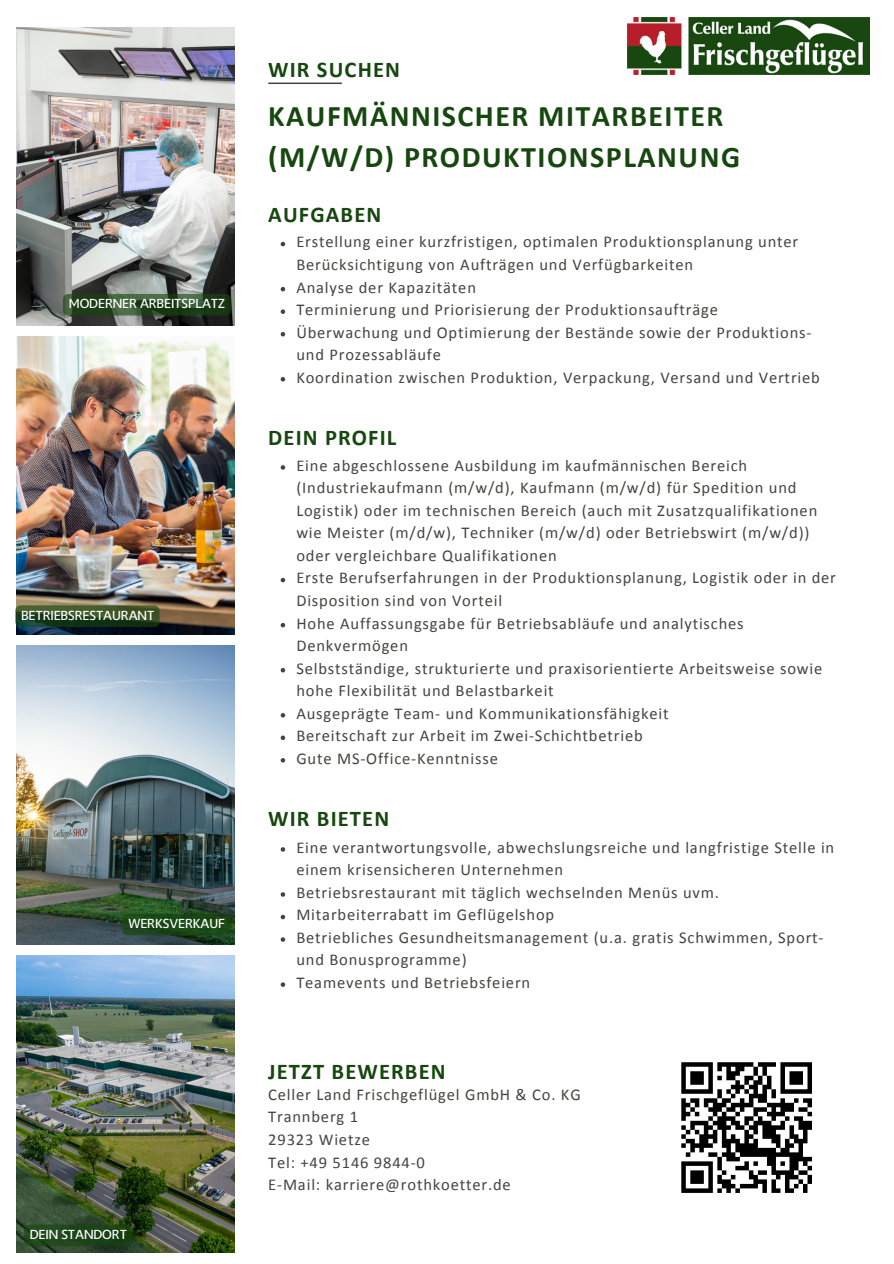
<style>
.page{position:relative;width:894px;height:1264px;background:#fff}
.page>*{position:absolute;margin:0;border:0;box-sizing:border-box;transform-origin:0 0}
.t1{font:700 30px/41.7px "Calibri";letter-spacing:.05em;color:#16470f}
.t2{font:700 22.5px "Calibri";letter-spacing:.05em;color:#16470f}
.t3{font:16.5px/22.5px "Calibri";letter-spacing:.05em;color:#444440}
.t4{font:14.55px "Slippy";color:#fff}
</style>
<div class="page">
<img style="left:16px;top:645px;width:219px;height:299px">
<img style="left:16px;top:337px;width:219px;height:297px">
<img style="left:16px;top:955px;width:219px;height:297px">
<img style="left:16px;top:27px;width:219px;height:299px">
<svg style="left:268px;top:82px;width:73px;height:2px"></svg>
<svg style="left:681px;top:1062px;width:130px;height:130px"></svg>
<svg style="left:280px;top:465px;width:5px;height:4px"></svg>
<svg style="left:280px;top:578px;width:5px;height:4px"></svg>
<svg style="left:280px;top:623px;width:5px;height:4px"></svg>
<svg style="left:280px;top:668px;width:5px;height:4px"></svg>
<svg style="left:280px;top:713px;width:5px;height:4px"></svg>
<svg style="left:280px;top:735px;width:5px;height:5px"></svg>
<svg style="left:280px;top:758px;width:5px;height:4px"></svg>
<img style="left:627px;top:18px;width:241px;height:56px">
<svg style="left:280px;top:242px;width:5px;height:4px"></svg>
<svg style="left:280px;top:287px;width:5px;height:4px"></svg>
<svg style="left:280px;top:309px;width:5px;height:5px"></svg>
<svg style="left:280px;top:332px;width:5px;height:4px"></svg>
<svg style="left:280px;top:377px;width:5px;height:4px"></svg>
<div style="left:24px;top:1224px;width:108px;height:22px;background:#1c4419;border-radius:5px"></div>
<div style="left:15px;top:605px;width:144px;height:22px;background:#16470f;border-radius:5px;opacity:.64"></div>
<svg style="left:63px;top:294px;width:168px;height:21px;background:#2a4a26"></svg>
<svg style="left:280px;top:847px;width:5px;height:4px"></svg>
<svg style="left:280px;top:892px;width:5px;height:4px"></svg>
<svg style="left:280px;top:914px;width:5px;height:5px"></svg>
<svg style="left:280px;top:937px;width:5px;height:4px"></svg>
<svg style="left:280px;top:982px;width:5px;height:4px"></svg>
<div style="left:122px;top:913px;width:109px;height:22px;background:#16470f;border-radius:5px"></div>
<p class="t4" style="left:69px;top:296px;width:157px">MODERNER ARBEITSPLATZ</p>
<p class="t4" style="left:21px;top:607px;width:135px">BETRIEBSRESTAURANT</p>
<p class="t4" style="left:128px;top:915px;width:98px">WERKSVERKAUF</p>
<p class="t4" style="left:30px;top:1226px;width:99px">DEIN STANDORT</p>
<p class="t2" style="left:268px;top:60px;width:133px">WIR SUCHEN</p>
<p class="t1" style="left:268px;top:97px;width:473px">KAUFMÄNNISCHER MITARBEITER (M/W/D) PRODUKTIONSPLANUNG</p>
<p class="t2" style="left:268px;top:205px;width:114px">AUFGABEN</p>
<p class="t3" style="left:296px;top:232px;width:503px">Erstellung einer kurzfristigen, optimalen Produktionsplanung unter<br>Berücksichtigung von Aufträgen und Verfügbarkeiten</p>
<p class="t3" style="left:296px;top:277px;width:181px">Analyse der Kapazitäten</p>
<p class="t3" style="left:296px;top:300px;width:423px">Terminierung und Priorisierung der Produktionsaufträge</p>
<p class="t3" style="left:296px;top:322px;width:516px">Überwachung und Optimierung der Bestände sowie der Produktions&shy;und Prozessabläufe</p>
<p class="t3" style="left:296px;top:367px;width:525px">Koordination zwischen Produktion, Verpackung, Versand und Vertrieb</p>
<p class="t2" style="left:268px;top:428px;width:130px">DEIN PROFIL</p>
<p class="t3" style="left:296px;top:455px;width:522px">Eine abgeschlossene Ausbildung im kaufmännischen Bereich (Industriekaufmann (m/w/d), Kaufmann (m/w/d) für Spedition und Logistik) oder im technischen Bereich (auch mit Zusatzqualifikationen wie Meister (m/d/w), Techniker (m/w/d) oder Betriebswirt (m/w/d)) oder vergleichbare Qualifikationen</p>
<p class="t3" style="left:296px;top:568px;width:541px">Erste Berufserfahrungen in der Produktionsplanung, Logistik oder in der<br>Disposition sind von Vorteil</p>
<p class="t3" style="left:296px;top:613px;width:449px">Hohe Auffassungsgabe für Betriebsabläufe und analytisches<br>Denkvermögen</p>
<p class="t3" style="left:296px;top:658px;width:527px">Selbstständige, strukturierte und praxisorientierte Arbeitsweise sowie hohe Flexibilität und Belastbarkeit</p>
<p class="t3" style="left:296px;top:703px;width:373px">Ausgeprägte Team- und Kommunikationsfähigkeit</p>
<p class="t3" style="left:296px;top:725px;width:348px">Bereitschaft zur Arbeit im Zwei-Schichtbetrieb</p>
<p class="t3" style="left:296px;top:748px;width:203px">Gute MS-Office-Kenntnisse</p>
<p class="t2" style="left:268px;top:809px;width:122px">WIR BIETEN</p>
<p class="t3" style="left:296px;top:837px;width:539px">Eine verantwortungsvolle, abwechslungsreiche und langfristige Stelle in einem krisensicheren Unternehmen</p>
<p class="t3" style="left:296px;top:882px;width:424px">Betriebsrestaurant mit täglich wechselnden Menüs uvm.</p>
<p class="t3" style="left:296px;top:905px;width:259px">Mitarbeiterrabatt im Geflügelshop</p>
<p class="t3" style="left:296px;top:927px;width:528px">Betriebliches Gesundheitsmanagement (u.a. gratis Schwimmen, Sport&shy;und Bonusprogramme)</p>
<p class="t3" style="left:296px;top:972px;width:235px">Teamevents und Betriebsfeiern</p>
<p class="t2" style="left:268px;top:1062px;width:179px">JETZT BEWERBEN</p>
<p class="t3" style="left:268px;top:1084px;width:314px">Celler Land Frischgeflügel GmbH &amp; Co. KG</p>
<p class="t3" style="left:268px;top:1107px;width:91px">Trannberg 1</p>
<p class="t3" style="left:268px;top:1129px;width:103px">29323 Wietze</p>
<p class="t3" style="left:268px;top:1152px;width:158px">Tel: +49 5146 9844-0</p>
<p class="t3" style="left:268px;top:1174px;width:244px">E-Mail: karriere@rothkoetter.de</p>
</div>
